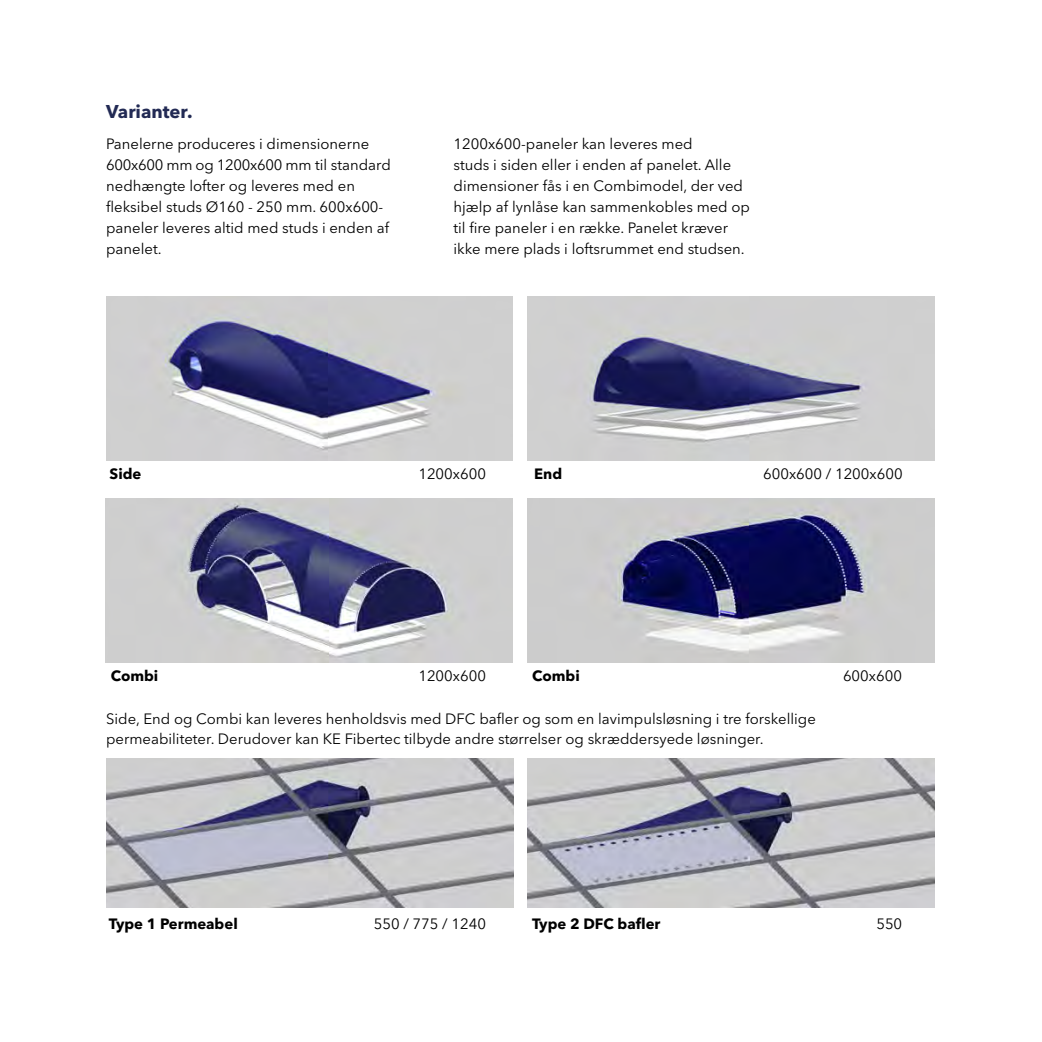
<style>
.page{position:relative;width:1042px;height:1042px;background:#fff}
.page>*{position:absolute;margin:0;border:0;box-sizing:border-box;transform-origin:0 0}
.t1{font:700 18.38px "Avenir Next LT Pro";color:#222a54}
.t2{font:14.88px/21px "Avenir Next LT Pro";color:#000}
.t3{font:700 14.88px "Avenir Next LT Pro";color:#000}
</style>
<div class="page">
<hr style="left:1041px;top:630px;width:1px;height:412px;background:#f6f6f6">
<img style="left:106px;top:758px;width:407px;height:149px">
<img style="left:527px;top:758px;width:407px;height:149px">
<img style="left:106px;top:296px;width:407px;height:164px">
<img style="left:527px;top:296px;width:407px;height:164px">
<img style="left:527px;top:499px;width:407px;height:163px">
<img style="left:105px;top:499px;width:407px;height:163px">
<p class="t1" style="left:106px;top:100px;width:88px">Varianter.</p>
<p class="t2" style="left:106px;top:133px;width:286px">Panelerne produceres i dimensionerne 600x600 mm og 1200x600 mm til standard nedhængte lofter og leveres med en fleksibel studs Ø160 - 250 mm. 600x600- paneler leveres altid med studs i enden af panelet.</p>
<p class="t2" style="left:453px;top:133px;width:298px">1200x600-paneler kan leveres med<br>studs i siden eller i enden af panelet. Alle dimensioner fås i en Combimodel, der ved hjælp af lynlåse kan sammenkobles med op til fire paneler i en række. Panelet kræver ikke mere plads i loftsrummet end studsen.</p>
<p class="t3" style="left:110px;top:464px;width:33px">Side</p>
<p class="t2" style="left:418px;top:463px;width:69px">1200x600</p>
<p class="t3" style="left:534px;top:464px;width:29px">End</p>
<p class="t2" style="left:763px;top:463px;width:141px">600x600 / 1200x600</p>
<p class="t3" style="left:111px;top:666px;width:49px">Combi</p>
<p class="t2" style="left:418px;top:665px;width:69px">1200x600</p>
<p class="t3" style="left:532px;top:667px;width:49px">Combi</p>
<p class="t2" style="left:106px;top:709px;width:711px;line-height:19.2px">Side, End og Combi kan leveres henholdsvis med DFC bafler og som en lavimpulsløsning i tre forskellige permeabiliteter. Derudover kan KE Fibertec tilbyde andre størrelser og skræddersyede løsninger.</p>
<p class="t2" style="left:843px;top:665px;width:60px">600x600</p>
<p class="t3" style="left:109px;top:914px;width:130px">Type 1 Permeabel</p>
<p class="t2" style="left:374px;top:913px;width:114px">550 / 775 / 1240</p>
<p class="t3" style="left:532px;top:914px;width:130px">Type 2 DFC bafler</p>
<p class="t2" style="left:876px;top:913px;width:27px">550</p>
</div>
